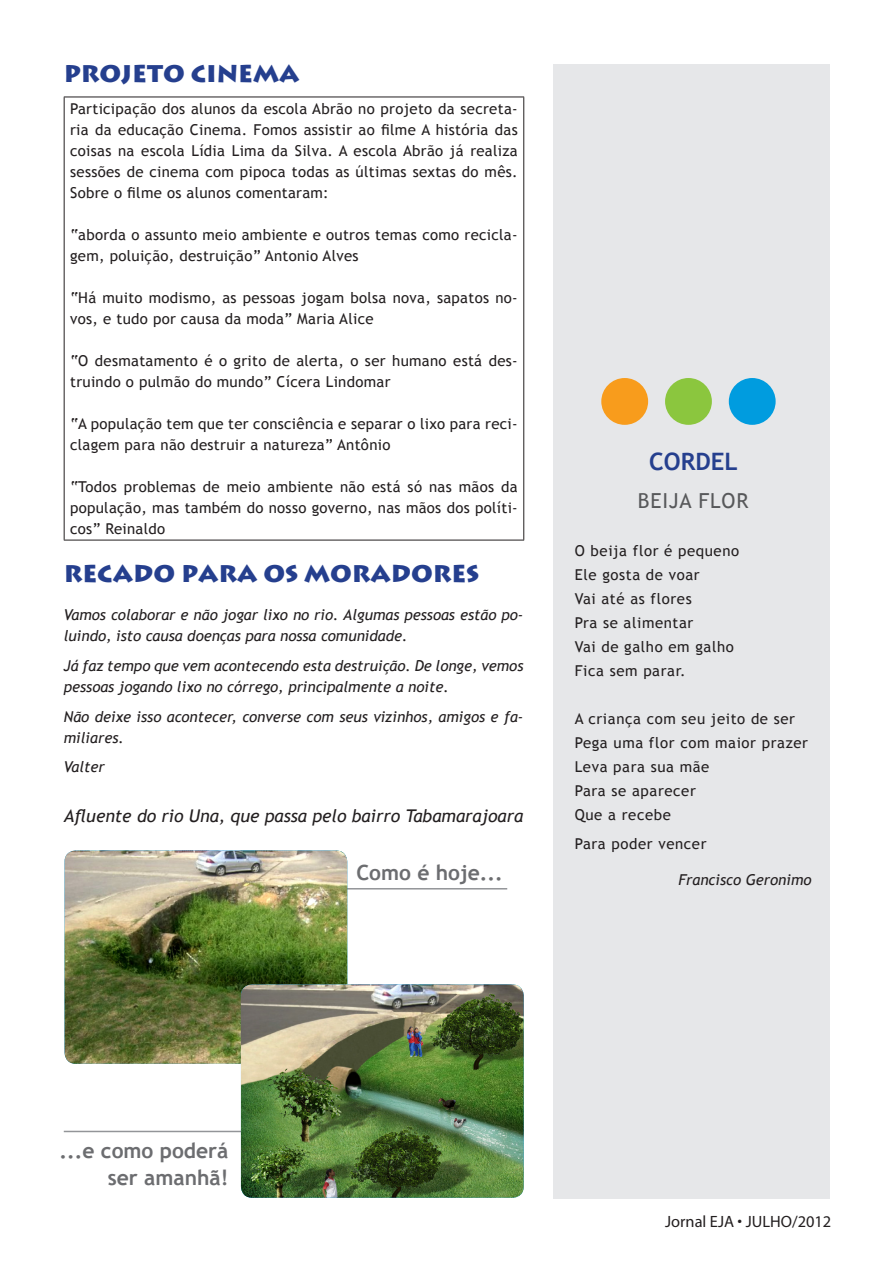
<style>
.page{position:relative;width:893px;height:1263px;background:#fff}
.page>*{position:absolute;margin:0;border:0;box-sizing:border-box;transform-origin:0 0}
.Titulo{font:700 24px "Lithograph";color:#253f8e}
.Titulo_lateral{font:700 24px "Trebuchet MS";color:#253f8e}
.Titulo_lateral-2{font:700 21px/27px "Trebuchet MS";color:#6c6d70;text-align:right}
.Aspas{font:20.7px "Trebuchet MS";letter-spacing:.04em;color:#57585a}
.Texto{font:italic 17.55px "Trebuchet MS";color:#231f20}
.t1{font:16.35px "Myriad";color:#231f20}
.Texto-2{font:15px/21px "Trebuchet MS";letter-spacing:.02em;color:#231f20}
.Texto-3{font:italic 15px/21px "Trebuchet MS";color:#231f20}
.Aspas-2{font:15px "Trebuchet MS";letter-spacing:.04em;color:#231f20}
.Assinatura{font:italic 15px "Trebuchet MS";color:#231f20}
</style>
<div class="page">
<div style="left:553px;top:64px;width:276px;height:1134px;background:#e6e7e9"></div>
<hr style="left:64px;top:1131px;width:195px;height:1px;background:#939598">
<hr style="left:340px;top:888px;width:167px;height:1px;background:#939598">
<hr style="left:64px;top:97px;width:460px;height:1px;background:#231f20">
<hr style="left:64px;top:97px;width:1px;height:443px;background:#231f20">
<hr style="left:523px;top:97px;width:1px;height:443px;background:#231f20">
<hr style="left:64px;top:540px;width:460px;height:1px;background:#231f20">
<div style="left:729px;top:378px;width:47px;height:47px;background:#009cdf;border-radius:50%"></div>
<div style="left:601px;top:378px;width:47px;height:47px;background:#f89c1c;border-radius:50%"></div>
<div style="left:665px;top:378px;width:47px;height:47px;background:#8bc63e;border-radius:50%"></div>
<img style="left:65px;top:850px;width:282px;height:214px">
<img style="left:241px;top:984px;width:283px;height:214px">
<p class="Titulo" style="left:64px;top:59px;width:237px">PROJETO CINEMA</p>
<p class="Texto-2" style="left:70px;top:98px;width:449px;text-align:justify">Participação dos alunos da escola Abrão no projeto da secreta&shy;ria da educação Cinema. Fomos assistir ao filme A história das coisas na escola Lídia Lima da Silva. A escola Abrão já realiza sessões de cinema com pipoca todas as últimas sextas do mês.<br>Sobre o filme os alunos comentaram:</p>
<p class="Texto-2" style="left:70px;top:224px;width:449px">“aborda o assunto meio ambiente e outros temas como recicla&shy;gem, poluição, destruição” Antonio Alves</p>
<p class="Texto-2" style="left:70px;top:287px;width:449px">“Há muito modismo, as pessoas jogam bolsa nova, sapatos no&shy;vos, e tudo por causa da moda” Maria Alice</p>
<p class="Texto-2" style="left:70px;top:350px;width:449px">“O desmatamento é o grito de alerta, o ser humano está des&shy;truindo o pulmão do mundo” Cícera Lindomar</p>
<p class="Texto-2" style="left:70px;top:413px;width:449px">“A população tem que ter consciência e separar o lixo para reci&shy;clagem para não destruir a natureza” Antônio</p>
<p class="Texto-2" style="left:70px;top:476px;width:449px;text-align:justify">“Todos problemas de meio ambiente não está só nas mãos da população, mas também do nosso governo, nas mãos dos políti&shy;cos” Reinaldo</p>
<p class="Titulo" style="left:64px;top:559px;width:417px">RECADO PARA OS MORADORES</p>
<p class="Texto-3" style="left:64px;top:605px;width:461px">Vamos colaborar e não jogar lixo no rio. Algumas pessoas estão po&shy;luindo, isto causa doenças para nossa comunidade.</p>
<p class="Texto-3" style="left:64px;top:655px;width:461px">Já faz tempo que vem acontecendo esta destruição. De longe, vemos pessoas jogando lixo no córrego, principalmente a noite.</p>
<p class="Texto-3" style="left:64px;top:706px;width:461px">Não deixe isso acontecer, converse com seus vizinhos, amigos e fa&shy;miliares.</p>
<p class="Texto-3" style="left:64px;top:756px;width:43px">Valter</p>
<p class="Texto" style="left:64px;top:805px;width:461px">Afluente do rio Una, que passa pelo bairro Tabamarajoara</p>
<p class="Titulo_lateral" style="left:649px;top:447px;width:90px">CORDEL</p>
<p class="Aspas" style="left:638px;top:488px;width:112px">BEIJA FLOR</p>
<p class="Aspas-2" style="left:575px;top:542px;width:166px">O beija flor é pequeno</p>
<p class="Aspas-2" style="left:575px;top:566px;width:126px">Ele gosta de voar</p>
<p class="Aspas-2" style="left:575px;top:590px;width:118px">Vai até as flores</p>
<p class="Aspas-2" style="left:575px;top:614px;width:120px">Pra se alimentar</p>
<p class="Aspas-2" style="left:575px;top:638px;width:161px">Vai de galho em galho</p>
<p class="Aspas-2" style="left:575px;top:662px;width:112px">Fica sem parar.</p>
<p class="Aspas-2" style="left:575px;top:710px;width:222px">A criança com seu jeito de ser</p>
<p class="Aspas-2" style="left:575px;top:734px;width:235px">Pega uma flor com maior prazer</p>
<p class="Aspas-2" style="left:575px;top:758px;width:136px">Leva para sua mãe</p>
<p class="Aspas-2" style="left:575px;top:782px;width:123px">Para se aparecer</p>
<p class="Aspas-2" style="left:575px;top:806px;width:98px">Que a recebe</p>
<p class="Aspas-2" style="left:575px;top:835px;width:133px">Para poder vencer</p>
<p class="Titulo_lateral-2" style="left:59px;top:1136px;width:170px">...e como poderá ser amanhã!</p>
<p class="Titulo_lateral-2" style="left:356px;top:859px;width:148px">Como é hoje...</p>
<p class="Assinatura" style="left:678px;top:871px;width:135px">Francisco Geronimo</p>
<p class="t1" style="left:665px;top:1214px;width:168px">Jornal EJA • JULHO/2012</p>
</div>
